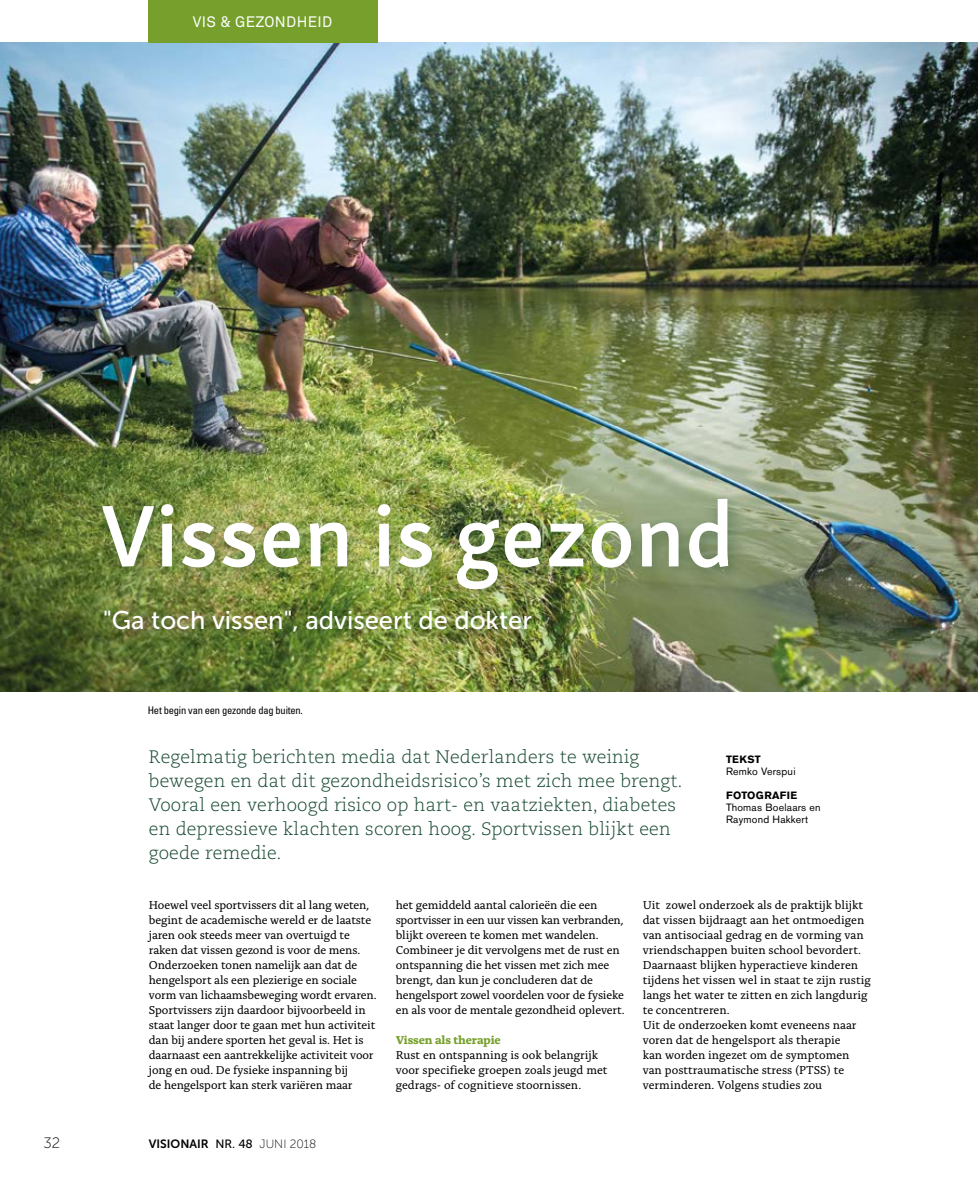
<style>
.page{position:relative;width:978px;height:1191px;background:#fff}
.page>*{position:absolute;margin:0;border:0;box-sizing:border-box;transform-origin:0 0}
.t1{font:600 90px "Skolar Sans Latn";color:#fff}
.t2{font:25.5px "Museo Sans 500";color:#fff}
.t3{font:18px/24px "Caecilia Light Os F";letter-spacing:.01em;color:#164830}
.t4{font:15px "Akkurat";letter-spacing:.02em;color:#fff}
.t5{font:15px "Museo Sans 100";color:#000}
.t6{font:12px/15px "Alda OTCEV";letter-spacing:-.01em;color:#000}
.t7{font:12px "Museo Sans 700";color:#000}
.t8{font:700 12px "Alda OTCEV";letter-spacing:-.01em;color:#76a02b}
.t9{font:10.5px/12px "Akzidenz Grotesk BQ";letter-spacing:.02em;color:#000}
.t10{font:condensed 10.5px "Univers";letter-spacing:-.02em;color:#000}
.t11{font:700 10.5px "Akzidenz Grotesk BQ";letter-spacing:.04em;color:#000}
.s1{font-family:"Museo Sans 500"}
.s2{font-family:"Museo Sans 100"}
</style>
<div class="page">
<img style="left:0;top:43px;width:978px;height:648px">
<div style="left:148px;top:0;width:229px;height:43px;background:#76a02b"></div>
<div style="left:92px;top:488px;width:653px;height:118px;background:#164830;opacity:.4"></div>
<div style="left:94px;top:600px;width:453px;height:47px;background:#164830;opacity:.4"></div>
<p class="t4" style="left:193px;top:13px;width:141px">VIS &amp; GEZONDHEID</p>
<h1 class="t1" style="left:100px;top:464px;width:635px">Vissen is gezond</h1>
<h2 class="t2" style="left:103px;top:606px;width:430px">"Ga toch vissen", adviseert de dokter</h2>
<p class="t10" style="left:148px;top:704px;width:157px">Het begin van een gezonde dag buiten.</p>
<p class="t3" style="left:149px;top:745px;width:535px">Regelmatig berichten media dat Nederlanders te weinig bewegen en dat dit gezondheidsrisico’s met zich mee brengt.<br>Vooral een verhoogd risico op hart- en vaatziekten, diabetes en depressieve klachten scoren hoog. Sportvissen blijkt een goede remedie.</p>
<p class="t11" style="left:726px;top:753px;width:36px">TEKST</p>
<p class="t9" style="left:726px;top:766px;width:71px">Remko Verspui</p>
<p class="t11" style="left:726px;top:789px;width:73px">FOTOGRAFIE</p>
<p class="t9" style="left:726px;top:802px;width:96px">Thomas Boelaars en<br>Raymond Hakkert</p>
<p class="t6" style="left:149px;top:897px;width:229px">Hoewel veel sportvissers dit al lang weten, begint de academische wereld er de laatste jaren ook steeds meer van overtuigd te raken dat vissen gezond is voor de mens.<br>Onderzoeken tonen namelijk aan dat de hengelsport als een plezierige en sociale vorm van lichaamsbeweging wordt ervaren.<br>Sportvissers zijn daardoor bijvoorbeeld in staat langer door te gaan met hun activiteit dan bij andere sporten het geval is. Het is daarnaast een aantrekkelijke activiteit voor jong en oud. De fysieke inspanning bij<br>de hengelsport kan sterk variëren maar</p>
<p class="t6" style="left:396px;top:897px;width:230px">het gemiddeld aantal calorieën die een sportvisser in een uur vissen kan verbranden, blijkt overeen te komen met wandelen.<br>Combineer je dit vervolgens met de rust en ontspanning die het vissen met zich mee brengt, dan kun je concluderen dat de hengelsport zowel voordelen voor de fysieke en als voor de mentale gezondheid oplevert.</p>
<p class="t8" style="left:396px;top:1030px;width:107px">Vissen als therapie</p>
<p class="t6" style="left:396px;top:1047px;width:213px">Rust en ontspanning is ook belangrijk voor specifieke groepen zoals jeugd met gedrags- of cognitieve stoornissen.</p>
<p class="t5" style="left:44px;top:1135px;width:18px">32</p>
<p class="t7" style="left:149px;top:1137px;width:169px">VISIONAIR <span class="s1">NR. 48</span> <span class="s2">JUNI 2018</span></p>
<p class="t6" style="left:643px;top:897px;width:230px">Uit zowel onderzoek als de praktijk blijkt dat vissen bijdraagt aan het ontmoedigen van antisociaal gedrag en de vorming van vriendschappen buiten school bevordert.<br>Daarnaast blijken hyperactieve kinderen tijdens het vissen wel in staat te zijn rustig langs het water te zitten en zich langdurig te concentreren.<br>Uit de onderzoeken komt eveneens naar voren dat de hengelsport als therapie<br>kan worden ingezet om de symptomen van posttraumatische stress (PTSS) te verminderen. Volgens studies zou</p>
</div>
